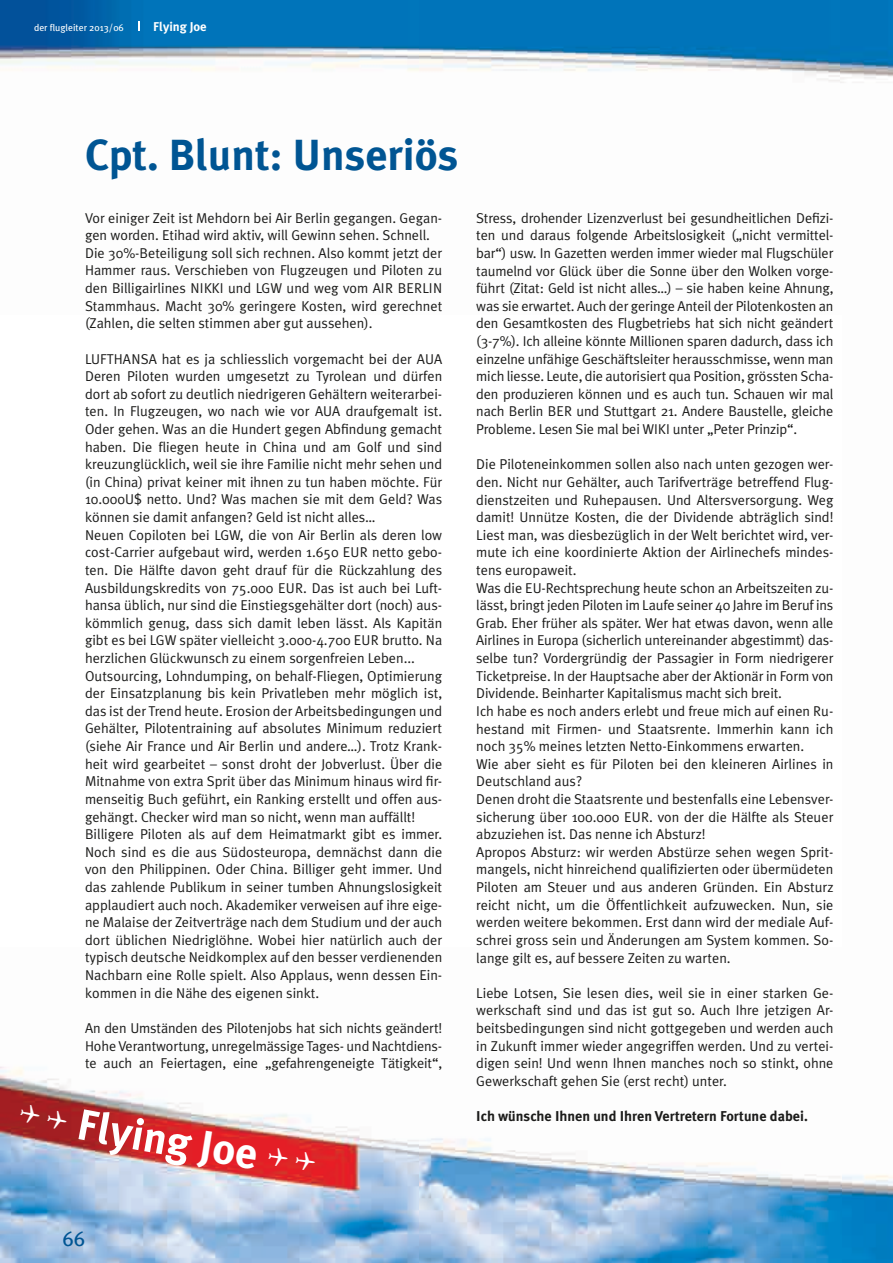
<style>
.page{position:relative;width:893px;height:1263px;background:#fff}
.page>*{position:absolute;margin:0;border:0;box-sizing:border-box;transform-origin:0 0}
.t1{font:700 43.5px "Meta Plus";color:#005593}
.t2{font:700 43.5px "Meta Plus";color:#fff}
.t3{font:21px "Meta Plus Book Caps";color:#005593}
.t4{font:14.25px/17.5px "Meta Plus Normal";color:#1c1c1b}
.t5{font:700 14.25px "Meta Plus";color:#1c1c1b}
.t6{font:700 12.75px "Meta Plus";color:#fff}
.t7{font:9.75px "Meta Plus";color:#fff}
</style>
<div class="page">
<img style="left:0;top:0;width:893px;height:1263px">
<svg style="left:138px;top:21px;width:2px;height:10px"></svg>
<svg style="left:19px;top:1103px;width:94px;height:42px;background:#a72b2e"></svg>
<svg style="left:196px;top:1130px;width:61px;height:40px;background:#e12228"></svg>
<svg style="left:268px;top:1147px;width:48px;height:24px"></svg>
<p class="t7" style="left:34px;top:22px;width:91px">der flugleiter 2013/06</p>
<p class="t6" style="left:153px;top:19px;width:55px">Flying Joe</p>
<h1 class="t1" style="left:85px;top:130px;width:375px">Cpt. Blunt: Unseriös</h1>
<p class="t4" style="left:85px;top:209px;width:359px">Vor einiger Zeit ist Mehdorn bei Air Berlin gegangen. Gegan&shy;gen worden. Etihad wird aktiv, will Gewinn sehen. Schnell.<br>Die 30%-Beteiligung soll sich rechnen. Also kommt jetzt der Hammer raus. Verschieben von Flugzeugen und Piloten zu den Billigairlines NIKKI und LGW und weg vom AIR BERLIN Stammhaus. Macht 30% geringere Kosten, wird gerechnet (Zahlen, die selten stimmen aber gut aussehen).</p>
<p class="t4" style="left:85px;top:350px;width:359px">LUFTHANSA hat es ja schliesslich vorgemacht bei der AUA Deren Piloten wurden umgesetzt zu Tyrolean und dürfen dort ab sofort zu deutlich niedrigeren Gehältern weiterarbei&shy;ten. In Flugzeugen, wo nach wie vor AUA draufgemalt ist.<br>Oder gehen. Was an die Hundert gegen Abfindung gemacht haben. Die fliegen heute in China und am Golf und sind kreuzunglücklich, weil sie ihre Familie nicht mehr sehen und (in China) privat keiner mit ihnen zu tun haben möchte. Für 10.000U$ netto. Und? Was machen sie mit dem Geld? Was können sie damit anfangen? Geld ist nicht alles…<br>Neuen Copiloten bei LGW, die von Air Berlin als deren low cost-Carrier aufgebaut wird, werden 1.650 EUR netto gebo&shy;ten. Die Hälfte davon geht drauf für die Rückzahlung des Ausbildungskredits von 75.000 EUR. Das ist auch bei Luft&shy;hansa üblich, nur sind die Einstiegsgehälter dort (noch) aus&shy;kömmlich genug, dass sich damit leben lässt. Als Kapitän gibt es bei LGW später vielleicht 3.000-4.700 EUR brutto. Na herzlichen Glückwunsch zu einem sorgenfreien Leben...<br>Outsourcing, Lohndumping, on behalf-Fliegen, Optimierung der Einsatzplanung bis kein Privatleben mehr möglich ist, das ist der Trend heute. Erosion der Arbeitsbedingungen und Gehälter, Pilotentraining auf absolutes Minimum reduziert (siehe Air France und Air Berlin und andere…). Trotz Krank&shy;heit wird gearbeitet – sonst droht der Jobverlust. Über die Mitnahme von extra Sprit über das Minimum hinaus wird fir&shy;menseitig Buch geführt, ein Ranking erstellt und offen aus&shy;gehängt. Checker wird man so nicht, wenn man auffällt!<br>Billigere Piloten als auf dem Heimatmarkt gibt es immer.<br>Noch sind es die aus Südosteuropa, demnächst dann die von den Philippinen. Oder China. Billiger geht immer. Und das zahlende Publikum in seiner tumben Ahnungslosigkeit applaudiert auch noch. Akademiker verweisen auf ihre eige&shy;ne Malaise der Zeitverträge nach dem Studium und der auch dort üblichen Niedriglöhne. Wobei hier natürlich auch der typisch deutsche Neidkomplex auf den besser verdienenden Nachbarn eine Rolle spielt. Also Applaus, wenn dessen Ein&shy;kommen in die Nähe des eigenen sinkt.</p>
<p class="t4" style="left:85px;top:1019px;width:359px;text-align:justify">An den Umständen des Pilotenjobs hat sich nichts geändert!<br>Hohe Verantwortung, unregelmässige Tages- und Nachtdiens&shy;te auch an Feiertagen, eine „gefahrengeneigte Tätigkeit“,</p>
<h1 class="t2" style="left:115px;top:1105px;width:83px;rotate:10deg">ying</h1>
<p class="t4" style="left:476px;top:209px;width:359px;text-align:justify">Stress, drohender Lizenzverlust bei gesundheitlichen Defizi&shy;ten und daraus folgende Arbeitslosigkeit („nicht vermittel&shy;bar“) usw. In Gazetten werden immer wieder mal Flugschüler taumelnd vor Glück über die Sonne über den Wolken vorge&shy;führt (Zitat: Geld ist nicht alles…) – sie haben keine Ahnung, was sie erwartet. Auch der geringe Anteil der Pilotenkosten an den Gesamtkosten des Flugbetriebs hat sich nicht geändert (3-7%). Ich alleine könnte Millionen sparen dadurch, dass ich einzelne unfähige Geschäftsleiter herausschmisse, wenn man mich liesse. Leute, die autorisiert qua Position, grössten Scha&shy;den produzieren können und es auch tun. Schauen wir mal nach Berlin BER und Stuttgart 21. Andere Baustelle, gleiche Probleme. Lesen Sie mal bei WIKI unter „Peter Prinzip“.</p>
<p class="t4" style="left:476px;top:455px;width:359px">Die Piloteneinkommen sollen also nach unten gezogen wer&shy;den. Nicht nur Gehälter, auch Tarifverträge betreffend Flug&shy;dienstzeiten und Ruhepausen. Und Altersversorgung. Weg damit! Unnütze Kosten, die der Dividende abträglich sind!<br>Liest man, was diesbezüglich in der Welt berichtet wird, ver&shy;mute ich eine koordinierte Aktion der Airlinechefs mindes&shy;tens europaweit.<br>Was die EU-Rechtsprechung heute schon an Arbeitszeiten zu&shy;lässt, bringt jeden Piloten im Laufe seiner 40 Jahre im Beruf ins Grab. Eher früher als später. Wer hat etwas davon, wenn alle Airlines in Europa (sicherlich untereinander abgestimmt) das&shy;selbe tun? Vordergründig der Passagier in Form niedrigerer Ticketpreise. In der Hauptsache aber der Aktionär in Form von Dividende. Beinharter Kapitalismus macht sich breit.<br>Ich habe es noch anders erlebt und freue mich auf einen Ru&shy;hestand mit Firmen- und Staatsrente. Immerhin kann ich noch 35% meines letzten Netto-Einkommens erwarten.<br>Wie aber sieht es für Piloten bei den kleineren Airlines in Deutschland aus?<br>Denen droht die Staatsrente und bestenfalls eine Lebensver&shy;sicherung über 100.000 EUR. von der die Hälfte als Steuer abzuziehen ist. Das nenne ich Absturz!<br>Apropos Absturz: wir werden Abstürze sehen wegen Sprit&shy;mangels, nicht hinreichend qualifizierten oder übermüdeten Piloten am Steuer und aus anderen Gründen. Ein Absturz reicht nicht, um die Öffentlichkeit aufzuwecken. Nun, sie werden weitere bekommen. Erst dann wird der mediale Auf&shy;schrei gross sein und Änderungen am System kommen. So&shy;lange gilt es, auf bessere Zeiten zu warten.</p>
<p class="t4" style="left:476px;top:984px;width:359px;text-align:justify">Liebe Lotsen, Sie lesen dies, weil sie in einer starken Ge&shy;werkschaft sind und das ist gut so. Auch Ihre jetzigen Ar&shy;beitsbedingungen sind nicht gottgegeben und werden auch in Zukunft immer wieder angegriffen werden. Und zu vertei&shy;digen sein! Und wenn Ihnen manches noch so stinkt, ohne Gewerkschaft gehen Sie (erst recht) unter.</p>
<p class="t5" style="left:476px;top:1108px;width:333px">Ich wünsche Ihnen und Ihren Vertretern Fortune dabei.</p>
<h2 class="t3" style="left:63px;top:1226px;width:24px">66</h2>
</div>
